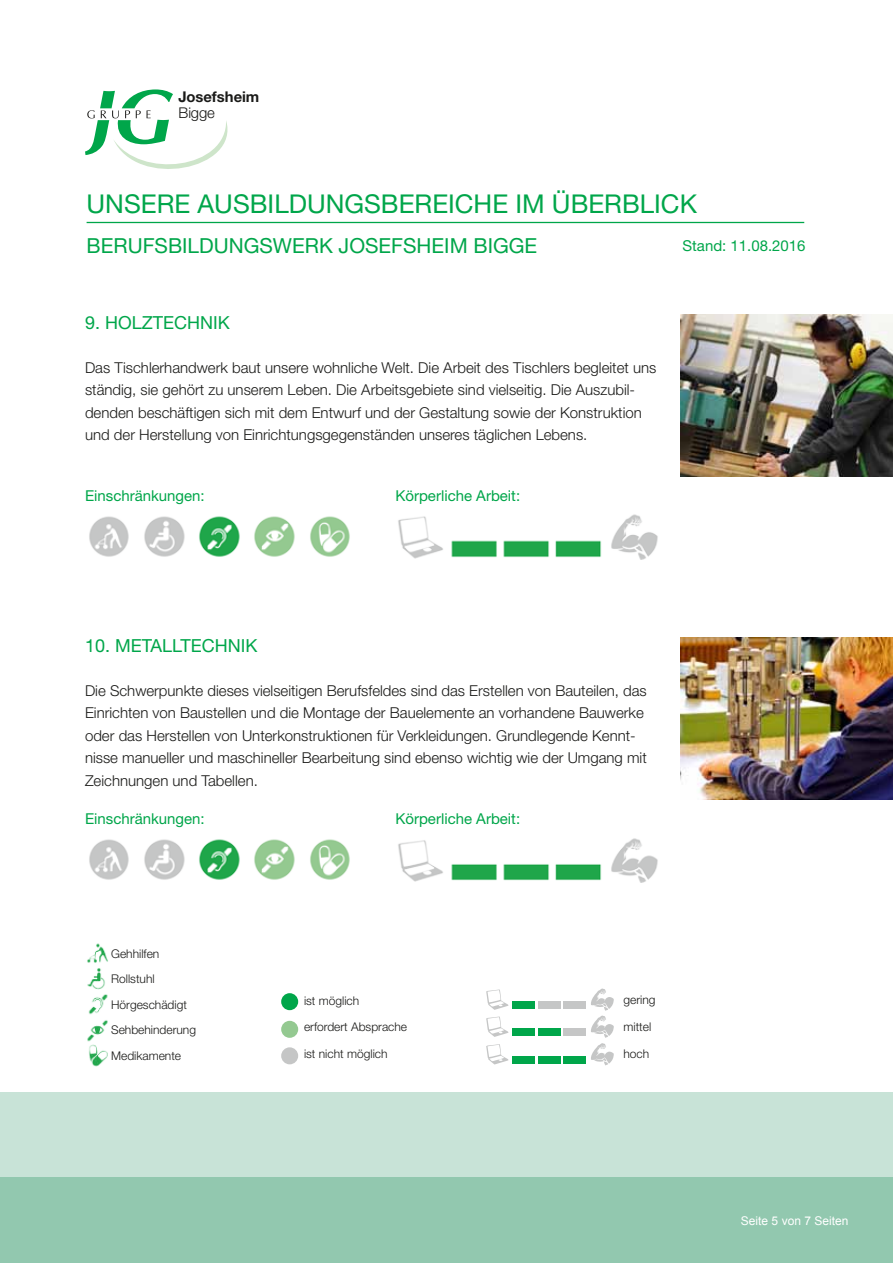
<style>
.page{position:relative;width:893px;height:1263px;background:#fff}
.page>*{position:absolute;margin:0;border:0;box-sizing:border-box;transform-origin:0 0}
.t1{font:25.95px "Helvetica Neue";color:#00a64a}
.t2{font:20.7px "Helvetica Neue";color:#00a64a}
.t3{font:18px "Helvetica Neue";color:#00a64a}
.t4{font:300 15px/22.5px "Helvetica Neue";color:#1a1a18}
.t5{font:15px "Helvetica Neue";color:#00a64a}
.t6{font:700 14.85px "Helvetica Neue";letter-spacing:-.005em;color:#1a1a18}
.t7{font:300 14.85px "Helvetica Neue";letter-spacing:-.01em;color:#1a1a18}
.t8{font:300 12px/25.5px "Helvetica Neue";color:#1a1a18}
.t9{font:12px "Arial";color:#fff}
</style>
<div class="page">
<svg style="left:85px;top:89px;width:143px;height:80px"></svg>
<div style="left:0;top:1178px;width:893px;height:85px;background:#92c8af"></div>
<div style="left:0;top:1093px;width:893px;height:85px;background:#c8e3d7"></div>
<hr style="left:87px;top:222px;width:717px;height:1px;background:#00a64a">
<img style="left:680px;top:315px;width:213px;height:161px">
<img style="left:680px;top:638px;width:213px;height:161px">
<div style="left:281px;top:993px;width:17px;height:17px;background:#00a64a;border-radius:50%"></div>
<div style="left:281px;top:1047px;width:17px;height:17px;background:#c5c6c6;border-radius:50%"></div>
<div style="left:281px;top:1021px;width:17px;height:17px;background:#94c991;border-radius:50%"></div>
<div style="left:512px;top:1001px;width:23px;height:8px;background:#00a64a"></div>
<div style="left:538px;top:1001px;width:22px;height:8px;background:#c5c6c6"></div>
<div style="left:564px;top:1001px;width:22px;height:8px;background:#c5c6c6"></div>
<svg style="left:486px;top:989px;width:23px;height:21px"></svg>
<div style="left:512px;top:1028px;width:23px;height:8px;background:#00a64a"></div>
<div style="left:538px;top:1028px;width:22px;height:8px;background:#00a64a"></div>
<div style="left:564px;top:1028px;width:22px;height:8px;background:#c5c6c6"></div>
<svg style="left:486px;top:1016px;width:23px;height:21px"></svg>
<div style="left:512px;top:1056px;width:23px;height:8px;background:#00a64a"></div>
<div style="left:538px;top:1056px;width:22px;height:8px;background:#00a64a"></div>
<div style="left:564px;top:1056px;width:22px;height:8px;background:#00a64a"></div>
<svg style="left:486px;top:1044px;width:23px;height:20px"></svg>
<svg style="left:591px;top:988px;width:23px;height:77px"></svg>
<img style="left:89px;top:516px;width:40px;height:41px">
<img style="left:144px;top:516px;width:41px;height:41px">
<img style="left:199px;top:516px;width:41px;height:41px">
<img style="left:254px;top:516px;width:41px;height:41px">
<img style="left:398px;top:514px;width:260px;height:45px">
<img style="left:310px;top:516px;width:40px;height:41px">
<img style="left:89px;top:839px;width:40px;height:41px">
<img style="left:144px;top:839px;width:41px;height:41px">
<img style="left:199px;top:839px;width:41px;height:41px">
<img style="left:254px;top:839px;width:41px;height:41px">
<img style="left:398px;top:838px;width:260px;height:44px">
<img style="left:310px;top:839px;width:40px;height:41px">
<img style="left:87px;top:943px;width:21px;height:124px">
<p class="t6" style="left:179px;top:88px;width:82px">Josefsheim</p>
<p class="t7" style="left:179px;top:104px;width:38px">Bigge</p>
<h1 class="t1" style="left:87px;top:189px;width:612px">UNSERE AUSBILDU NGSBEREICHE IM ÜBERBLICK</h1>
<h2 class="t2" style="left:87px;top:233px;width:452px">BERU FSBILDU NGSWERK JOSEFSHEIM BIGGE</h2>
<p class="t5" style="left:682px;top:236px;width:125px">STAND: 11.08.2016</p>
<p class="t3" style="left:85px;top:312px;width:146px">9. HOLZTECHNIK</p>
<p class="t4" style="left:85px;top:356px;width:573px">Das Tischlerhandwerk baut unsere wohnliche Welt. Die Arbeit des Tischlers begleitet uns ständig, sie gehört zu unserem Leben. Die Arbeitsgebiete sind vielseitig. Die Auszubil&shy;denden beschäftigen sich mit dem Entwurf und der Gestaltung sowie der Konstruktion und der Herstellung von Einrichtungsgegenständen unseres täglichen Lebens.</p>
<p class="t5" style="left:85px;top:486px;width:121px">EINSCHRÄNKUNGEN:</p>
<p class="t5" style="left:395px;top:486px;width:126px">KÖRPERLICHE ARBEIT:</p>
<p class="t3" style="left:85px;top:635px;width:174px">10. M ETALLTECHNIK</p>
<p class="t4" style="left:85px;top:679px;width:563px">Die Schwerpunkte dieses vielseitigen Berufsfeldes sind das Erstellen von Bauteilen, das Einrichten von Baustellen und die Montage der Bauelemente an vorhandene Bauwerke oder das Herstellen von Unterkonstruktionen für Verkleidungen. Grundlegende Kennt&shy;nisse manueller und maschineller Bearbeitung sind ebenso wichtig wie der Umgang mit Zeichnungen und Tabellen.</p>
<p class="t5" style="left:85px;top:810px;width:121px">EINSCHRÄNKUNGEN:</p>
<p class="t5" style="left:395px;top:810px;width:126px">KÖRPERLICHE ARBEIT:</p>
<p class="t8" style="left:111px;top:940px;width:86px">Gehhilfen<br>Rollstuhl<br>Hörgeschädigt<br>Sehbehinderung<br>Medikamente</p>
<p class="t8" style="left:304px;top:987px;width:57px">ist möglich</p>
<p class="t8" style="left:304px;top:1014px;width:105px">erfordert Absprache</p>
<p class="t8" style="left:304px;top:1041px;width:85px">ist nicht möglich</p>
<p class="t8" style="left:623px;top:987px;width:34px">gering</p>
<p class="t8" style="left:623px;top:1014px;width:29px">mittel</p>
<p class="t8" style="left:623px;top:1040px;width:27px">hoch</p>
<p class="t9" style="left:741px;top:1213px;width:109px">Seite 5 von 7 Seiten</p>
</div>
